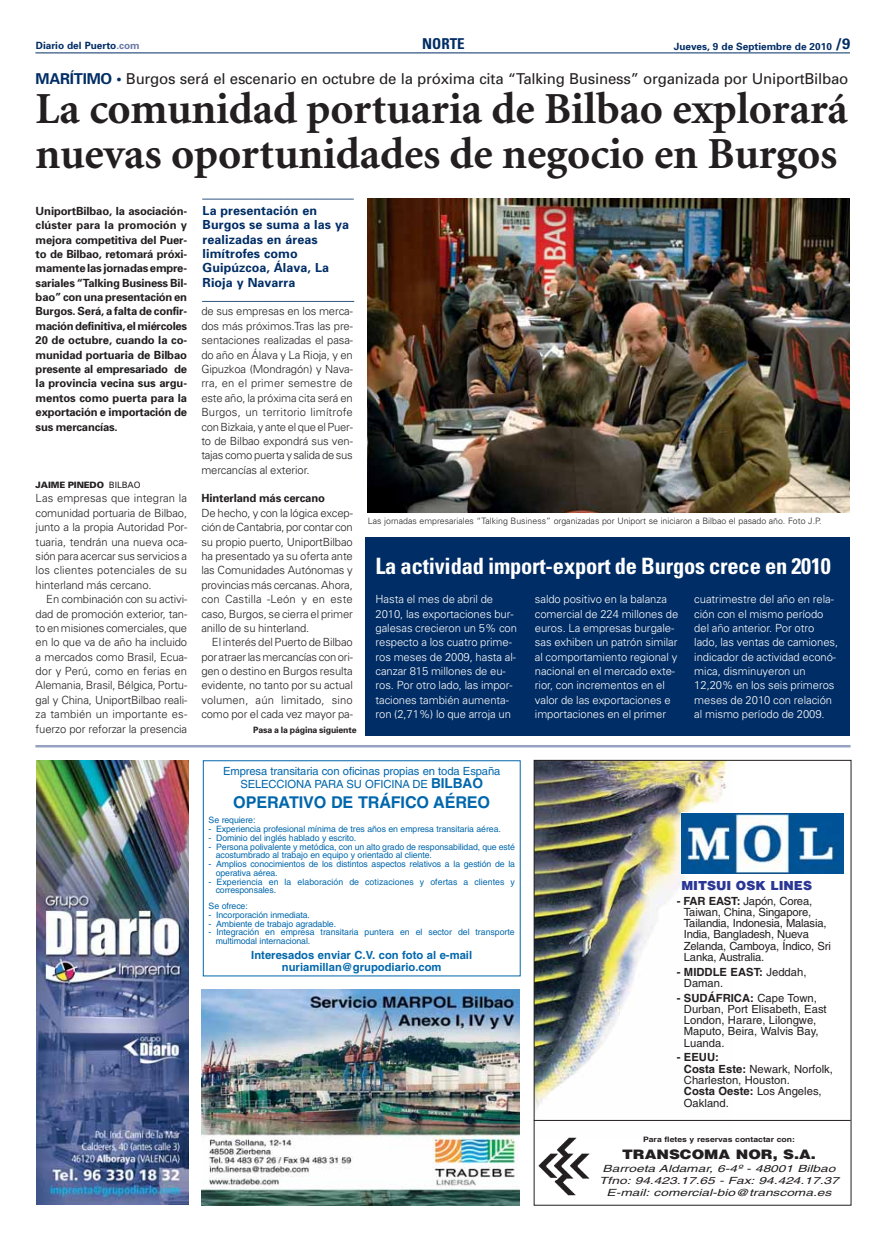
<style>
.page{position:relative;width:886px;height:1241px;background:#fff}
.page>*{position:absolute;margin:0;border:0;box-sizing:border-box;transform-origin:0 0}
.t1{font:700 44.38px/44.4px "Minion";letter-spacing:-.005em;color:#231f20}
.t2{font:700 condensed 22.5px "Univers";letter-spacing:-.01em;color:#fff}
.t3{font:700 16.25px "Helvetica";letter-spacing:-.01em;color:#0067ac}
.t4{font:15px "Univers";letter-spacing:-.015em;color:#231f20}
.t5{font:700 condensed 15px "Univers";color:#002d65}
.t6{font:900 13.12px "Helvetica";color:#231f20;scale:1.15 1}
.t7{font:700 12.5px/14.4px "Univers";letter-spacing:.005em;color:#002d65}
.t8{font:900 12.5px "Helvetica";color:#2b3795}
.t9{font:300 11.25px/14.4px "Univers";letter-spacing:-.01em;color:#231f20;text-align:justify}
.t10{font:300 11.25px/14.4px "Univers";letter-spacing:-.005em;color:#fff}
.t11{font:700 11.25px/14.4px "Univers";letter-spacing:-.015em;color:#231f20;text-align:justify}
.t12{font:11.25px/11.2px "Helvetica";letter-spacing:-.015em;color:#231f20}
.t13{font:11.25px/13.1px "Helvetica";letter-spacing:-.01em;color:#0067ac;text-align:center}
.t14{font:700 11.25px/12.5px "Helvetica";color:#0067ac;text-align:center}
.t15{font:700 10px "Univers";color:#002d65}
.t16{font:italic 9.88px/12.1px "Helvetica";color:#231f20;text-align:center;scale:1.39 1}
.t17{font:8.75px/8.8px "Helvetica";letter-spacing:-.01em;color:#0067ac}
.t18{font:300 8.75px "Univers";color:#231f20}
.t19{font:700 8.75px "Univers";letter-spacing:-.015em;color:#231f20}
.t20{font:900 8.75px "Univers";letter-spacing:-.015em;color:#231f20}
.t21{font:700 7.5px "Helvetica";color:#231f20;scale:1.15 1}
.s1{color:#6878a4}
.s2{font-size:15px}
.s3{font-weight:700;color:#002d65}
.s4{font-weight:400}
.s5{font-weight:700;font-size:13.75px}
.s6{font-weight:700}
</style>
<div class="page">
<hr style="left:35px;top:53px;width:815px;height:1px;background:#002d65">
<img style="left:36px;top:760px;width:152px;height:444px">
<hr style="left:35px;top:744px;width:815px;height:3px;background:#97a2c3">
<img style="left:536px;top:762px;width:196px;height:359px">
<div style="left:534px;top:760px;width:317px;height:445px;border:1px solid #231f20"></div>
<svg style="left:681px;top:812px;width:162px;height:62px"></svg>
<img style="left:681px;top:813px;width:162px;height:60px">
<img style="left:539px;top:1137px;width:50px;height:58px">
<hr style="left:534px;top:1119px;width:316px;height:1px;background:#231f20">
<img style="left:202px;top:989px;width:317px;height:216px">
<img style="left:368px;top:198px;width:481px;height:314px">
<div style="left:365px;top:537px;width:484px;height:198px;background:#002d65"></div>
<svg style="left:203px;top:199px;width:151px;height:1px"></svg>
<svg style="left:202px;top:301px;width:153px;height:1px"></svg>
<p class="t15" style="left:36px;top:42px;width:105px">Diario del Puerto<span class="s1">.com</span></p>
<h3 class="t5" style="left:422px;top:39px;width:44px">NORTE</h3>
<p class="t15" style="left:674px;top:42px;width:178px">Jueves, 9 de Septiembre de 2010 <span class="s2">/9</span></p>
<h3 class="t4" style="left:35px;top:73px;width:814px"><span class="s3">MARÍTIMO •</span> Burgos será el escenario en octubre de la próxima cita “Talking Business” organizada por UniportBilbao</h3>
<h1 class="t1" style="left:35px;top:91px;width:814px">La comunidad portuaria de Bilbao explorará nuevas oportunidades de negocio en Burgos</h1>
<p class="t11" style="left:36px;top:205px;width:153px">UniportBilbao, la asociación&shy;clúster para la promoción y mejora competitiva del Puer&shy;to de Bilbao, retomará próxi&shy;mamente las jornadas empre&shy;sariales “Talking Business Bil&shy;bao” con una presentación en Burgos. Será, a falta de confir&shy;mación definitiva, el miércoles 20 de octubre, cuando la co&shy;munidad portuaria de Bilbao presente al empresariado de la provincia vecina sus argu&shy;mentos como puerta para la exportación e importación de sus mercancías.</p>
<p class="t20" style="left:36px;top:481px;width:106px">JAIME PINEDO <span class="s4">BILBAO</span></p>
<p class="t9" style="left:36px;top:492px;width:153px">Las empresas que integran la comunidad portuaria de Bilbao, junto a la propia Autoridad Por&shy;tuaria, tendrán una nueva oca&shy;sión para acercar sus servicios a los clientes potenciales de su hinterland más cercano.</p>
<p class="t9" style="left:36px;top:593px;width:153px;text-indent:11px">En combinación con su activi&shy;dad de promoción exterior, tan&shy;to en misiones comerciales, que en lo que va de año ha incluido a mercados como Brasil, Ecua&shy;dor y Perú, como en ferias en Alemania, Brasil, Bélgica, Portu&shy;gal y China, UniportBilbao reali&shy;za también un importante es&shy;fuerzo por reforzar la presencia</p>
<p class="t7" style="left:203px;top:205px;width:148px">La presentación en<br>Burgos se suma a las ya realizadas en áreas limítrofes como<br>Guipúzcoa, Álava, La<br>Rioja y Navarra</p>
<p class="t9" style="left:201px;top:305px;width:153px">de sus empresas en los merca&shy;dos más próximos.Tras las pre&shy;sentaciones realizadas el pasa&shy;do año en Álava y La Rioja, y en Gipuzkoa (Mondragón) y Nava&shy;rra, en el primer semestre de este año, la próxima cita será en Burgos, un territorio limítrofe con Bizkaia, y ante el que el Puer&shy;to de Bilbao expondrá sus ven&shy;tajas como puerta y salida de sus mercancías al exterior.</p>
<p class="t11" style="left:201px;top:492px;width:125px">Hinterland más cercano</p>
<p class="t9" style="left:201px;top:507px;width:153px">De hecho, y con la lógica excep&shy;ción de Cantabria, por contar con su propio puerto, UniportBilbao ha presentado ya su oferta ante las Comunidades Autónomas y provincias más cercanas. Ahora, con Castilla -León y en este caso, Burgos, se cierra el primer anillo de su hinterland.</p>
<p class="t9" style="left:201px;top:636px;width:153px;text-indent:11px">El interés del Puerto de Bilbao por atraer las mercancías con ori&shy;gen o destino en Burgos resulta evidente, no tanto por su actual volumen, aún limitado, sino como por el cada vez mayor pa-</p>
<p class="t19" style="left:253px;top:726px;width:105px">Pasa a la página siguiente</p>
<p class="t18" style="left:368px;top:517px;width:455px">Las jornadas empresariales “Talking Business” organizadas por Uniport se iniciaron a Bilbao el pasado año. Foto J.P.</p>
<h2 class="t2" style="left:375px;top:558px;width:457px">La actividad import-export de Burgos crece en 2010</h2>
<p class="t10" style="left:375px;top:593px;width:143px">Hasta el mes de abril de<br>2010, las exportaciones bur&shy;galesas crecieron un 5% con respecto a los cuatro prime&shy;ros meses de 2009, hasta al&shy;canzar 815 millones de eu&shy;ros. Por otro lado, las impor&shy;taciones también aumenta&shy;ron (2,71%) lo que arroja un</p>
<p class="t10" style="left:535px;top:593px;width:145px">saldo positivo en la balanza comercial de 224 millones de euros. La empresas burgale&shy;sas exhiben un patrón similar al comportamiento regional y nacional en el mercado exte&shy;rior, con incrementos en el valor de las exportaciones e importaciones en el primer</p>
<p class="t10" style="left:694px;top:593px;width:145px">cuatrimestre del año en rela&shy;ción con el mismo período del año anterior. Por otro lado, las ventas de camiones, indicador de actividad econó&shy;mica, disminuyeron un<br>12,20% en los seis primeros meses de 2010 con relación al mismo período de 2009.</p>
<p class="t13" style="left:223px;top:765px;width:279px">Empresa transitaria con oficinas propias en toda España<br>SELECCIONA PARA SU OFICINA DE <span class="s5">BILBAO</span></p>
<h3 class="t3" style="left:233px;top:796px;width:258px">OPERATIVO DE TRÁFICO AÉREO</h3>
<p class="t17" style="left:209px;top:816px;width:48px">Se requiere:</p>
<p class="t17" style="left:209px;top:825px;width:294px">- Experiencia profesional mínima de tres años en empresa transitaria aérea.</p>
<p class="t17" style="left:209px;top:834px;width:149px">- Dominio del inglés hablado y escrito.</p>
<p class="t17" style="left:216px;top:843px;width:301px;text-indent:-7px">- Persona polivalente y metódica, con un alto grado de responsabilidad, que esté acostumbrado al trabajo en equipo y orientado al cliente.</p>
<p class="t17" style="left:216px;top:860px;width:301px;text-indent:-7px">- Amplios conocimientos de los distintos aspectos relativos a la gestión de la operativa aérea.</p>
<p class="t17" style="left:216px;top:878px;width:301px;text-indent:-7px">- Experiencia en la elaboración de cotizaciones y ofertas a clientes y corresponsales.</p>
<p class="t17" style="left:209px;top:902px;width:41px">Se ofrece:</p>
<p class="t17" style="left:209px;top:911px;width:103px">- Incorporación inmediata.</p>
<p class="t17" style="left:209px;top:919px;width:129px">- Ambiente de trabajo agradable.</p>
<p class="t17" style="left:216px;top:928px;width:300px;text-indent:-7px">- Integración en empresa transitaria puntera en el sector del transporte multimodal internacional.</p>
<p class="t14" style="left:251px;top:949px;width:222px">Interesados enviar C.V. con foto al e-mail nuriamillan@grupodiario.com</p>
<p class="t8" style="left:681px;top:880px;width:132px">MITSUI OSK LINES</p>
<p class="t12" style="left:684px;top:896px;width:148px;text-indent:-7px"><span class="s6">- FAR EAST:</span> Japón, Corea,<br>Taiwan, China, Singapore,<br>Tailandia, Indonesia, Malasia,<br>India, Bangladesh, Nueva<br>Zelanda, Camboya, Índico, Sri<br>Lanka, Australia.</p>
<p class="t12" style="left:684px;top:967px;width:124px;text-indent:-7px"><span class="s6">- MIDDLE EAST:</span> Jeddah,<br>Daman.</p>
<p class="t12" style="left:684px;top:993px;width:144px;text-indent:-7px"><span class="s6">- SUDÁFRICA:</span> Cape Town,<br>Durban, Port Elisabeth, East<br>London, Harare, Lilongwe,<br>Maputo, Beira, Walvis Bay,<br>Luanda.</p>
<p class="t12" style="left:684px;top:1052px;width:151px;text-indent:-7px"><span class="s6">- EEUU:<br>Costa Este:</span> Newark, Norfolk,<br>Charleston, Houston.<br><span class="s6">Costa Oeste:</span> Los Angeles,<br>Oakland.</p>
<p class="t21" style="left:643px;top:1136px;width:133px">Para fletes y reservas contactar con:</p>
<p class="t6" style="left:622px;top:1149px;width:170px">TRANSCOMA NOR, S.A.</p>
<p class="t16" style="left:599px;top:1162px;width:174px">Barroeta Aldamar, 6-4º - 48001 Bilbao<br>Tfno: 94.423.17.65 - Fax: 94.424.17.37<br>E-mail: comercial-bio@transcoma.es</p>
</div>
